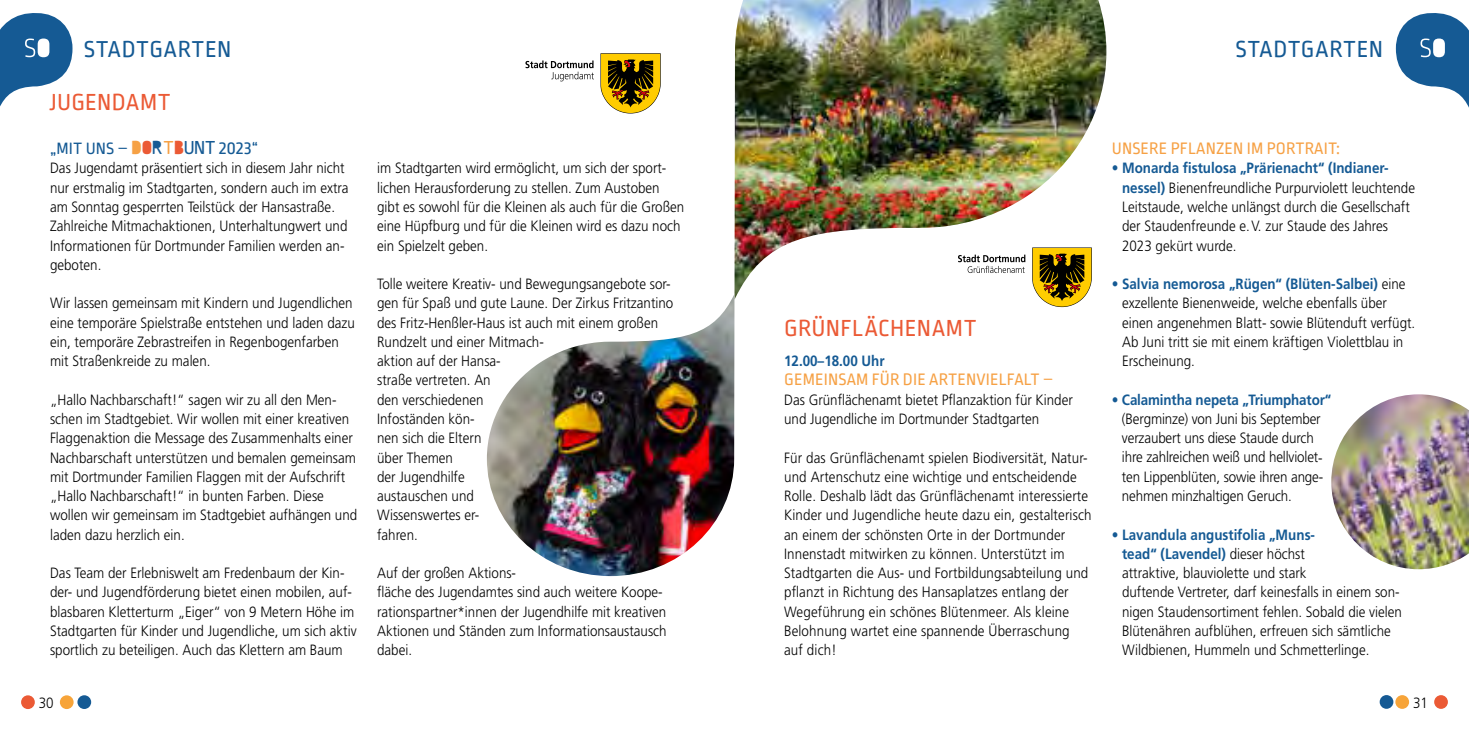
<style>
.page{position:relative;width:1469px;height:735px;background:#fff}
.page>*{position:absolute;margin:0;border:0;box-sizing:border-box;transform-origin:0 0}
.t1{font:24.5px "Ropa Mix Pro";letter-spacing:.01em;color:#eb5a35}
.t2{font:24.5px "Ropa Mix Pro";letter-spacing:.025em;color:#155a94}
.t3{font:24.32px "Ropa Mix Pro";letter-spacing:.025em;color:#155a94}
.t4{font:17.5px "Ropa Mix Pro";letter-spacing:.01em;color:#f6a145}
.t5{font:17.32px "Ropa Mix Pro";letter-spacing:.01em;color:#155a94}
.t6{font:300 14.88px/19.2px "Frutiger LT Pro";color:#000;scale:.9 1}
.t7{font:700 14.88px "Frutiger LT Pro";color:#155a94;scale:.9 1}
.s1{font-family:"DORTBUNT Regular";color:#f6a145}
.s2{font-family:"DORTBUNT Regular";color:#eb5a35}
.s3{font-family:"DORTBUNT Regular"}
.s4{font-size:19.07px}
.s5{color:#155a94}
.s6{font-weight:700;color:#155a94}
</style>
<div class="page">
<div style="left:1379px;top:694px;width:14px;height:14px;background:#155a94;border-radius:50%"></div>
<div style="left:1395px;top:694px;width:13px;height:14px;background:#f7a439;border-radius:50%"></div>
<div style="left:1434px;top:694px;width:13px;height:14px;background:#eb5a35;border-radius:50%"></div>
<div style="left:21px;top:695px;width:14px;height:13px;background:#eb5a35;border-radius:50%"></div>
<div style="left:60px;top:695px;width:14px;height:13px;background:#f7a439;border-radius:50%"></div>
<div style="left:77px;top:694px;width:14px;height:14px;background:#155a94;border-radius:50%"></div>
<img style="left:734px;top:0;width:372px;height:299px">
<img style="left:1331px;top:394px;width:137px;height:175px">
<svg style="left:600px;top:53px;width:60px;height:60px;background:#9a7d1b"></svg>
<svg style="left:525px;top:60px;width:69px;height:21px"></svg>
<svg style="left:1032px;top:247px;width:59px;height:60px;background:#9a7d1c"></svg>
<svg style="left:958px;top:254px;width:67px;height:19px"></svg>
<img style="left:487px;top:295px;width:247px;height:281px">
<svg style="left:0;top:13px;width:73px;height:94px"></svg>
<svg style="left:1395px;top:13px;width:73px;height:93px"></svg>
<h2 class="t3" style="left:84px;top:36px;width:149px">STADTGARTEN</h2>
<h1 class="t1" style="left:50px;top:89px;width:122px">JUGENDAMT</h1>
<p class="t5" style="left:50px;top:139px;width:209px">„MIT UNS – <span class="s1">D</span><span class="s2">O</span><span class="s3">R</span><span class="s1">T</span><span class="s2">B</span><span class="s3">UNT</span> <span class="s4">2023</span>“</p>
<p class="t6" style="left:50px;top:159px;width:333px">Das Jugendamt präsentiert sich in diesem Jahr nicht nur erstmalig im Stadtgarten, sondern auch im extra am Sonntag gesperrten Teilstück der Hansastraße.<br>Zahlreiche Mitmachaktionen, Unterhaltungwert und Informationen für Dortmunder Familien werden an&shy;geboten.</p>
<p class="t6" style="left:50px;top:293px;width:340px">Wir lassen gemeinsam mit Kindern und Jugendlichen eine temporäre Spielstraße entstehen und laden dazu ein, temporäre Zebrastreifen in Regenbogenfarben mit Straßenkreide zu malen.</p>
<p class="t6" style="left:50px;top:390px;width:343px">„Hallo Nachbarschaft!“ sagen wir zu all den Men&shy;schen im Stadtgebiet. Wir wollen mit einer kreativen Flaggenaktion die Message des Zusammenhalts einer Nachbarschaft unterstützen und bemalen gemeinsam mit Dortmunder Familien Flaggen mit der Aufschrift „Hallo Nachbarschaft!“ in bunten Farben. Diese wollen wir gemeinsam im Stadtgebiet aufhängen und laden dazu herzlich ein.</p>
<p class="t6" style="left:50px;top:563px;width:342px">Das Team der Erlebniswelt am Fredenbaum der Kin&shy;der- und Jugendförderung bietet einen mobilen, auf&shy;blasbaren Kletterturm „Eiger“ von 9 Metern Höhe im Stadtgarten für Kinder und Jugendliche, um sich aktiv sportlich zu beteiligen. Auch das Klettern am Baum</p>
<p class="t6" style="left:377px;top:159px;width:343px">im Stadtgarten wird ermöglicht, um sich der sport&shy;lichen Herausforderung zu stellen. Zum Austoben gibt es sowohl für die Kleinen als auch für die Großen eine Hüpfburg und für die Kleinen wird es dazu noch ein Spielzelt geben.</p>
<p class="t6" style="left:377px;top:274px;width:330px">Tolle weitere Kreativ- und Bewegungsangebote sor&shy;gen für Spaß und gute Laune. Der Zirkus Fritzantino des Fritz-Henßler-Haus ist auch mit einem großen<br>Rundzelt und einer Mitmach-<br>aktion auf der Hansa-<br>straße vertreten. An<br>den verschiedenen<br>Infoständen kön-<br>nen sich die Eltern<br>über Themen<br>der Jugendhilfe<br>austauschen und<br>Wissenswertes er-<br>fahren.</p>
<p class="t6" style="left:377px;top:563px;width:323px">Auf der großen Aktions-<br>fläche des Jugendamtes sind auch weitere Koope&shy;rationspartner*innen der Jugendhilfe mit kreativen Aktionen und Ständen zum Informationsaustausch dabei.</p>
<h1 class="t2" style="left:1235px;top:36px;width:149px">STADTGARTEN</h1>
<h1 class="t1" style="left:784px;top:314px;width:194px">GRÜNFLÄCHENAMT</h1>
<p class="t7" style="left:784px;top:352px;width:113px">12.00–18.00 Uhr</p>
<p class="t4" style="left:784px;top:370px;width:271px">GEMEINSAM FÜR DIE ARTENVIELFALT –</p>
<p class="t6" style="left:784px;top:390px;width:322px">Das Grünflächenamt bietet Pflanzaktion für Kinder und Jugendliche im Dortmunder Stadtgarten</p>
<p class="t6" style="left:784px;top:447px;width:343px">Für das Grünflächenamt spielen Biodiversität, Natur&shy;und Artenschutz eine wichtige und entscheidende Rolle. Deshalb lädt das Grünflächenamt interessierte Kinder und Jugendliche heute dazu ein, gestalterisch an einem der schönsten Orte in der Dortmunder Innenstadt mitwirken zu können. Unterstützt im Stadtgarten die Aus- und Fortbildungsabteilung und pflanzt in Richtung des Hansaplatzes entlang der Wegeführung ein schönes Blütenmeer. Als kleine Belohnung wartet eine spannende Überraschung auf dich!</p>
<p class="t4" style="left:1111px;top:139px;width:230px">UNSERE PFLANZEN IM PORTRAIT:</p>
<p class="t6" style="left:1122px;top:159px;width:327px;text-indent:-10px"><span class="s5">•</span> <span class="s6">Monarda fistulosa „Prärienacht“ (Indianer&shy;nessel)</span> Bienenfreundliche Purpurviolett leuchtende Leitstaude, welche unlängst durch die Gesellschaft der Staudenfreunde e.V. zur Staude des Jahres 2023 gekürt wurde.</p>
<p class="t6" style="left:1122px;top:274px;width:327px;text-indent:-10px"><span class="s5">•</span> <span class="s6">Salvia nemorosa „Rügen“ (Blüten-Salbei)</span> eine exzellente Bienenweide, welche ebenfalls über einen angenehmen Blatt- sowie Blütenduft verfügt.<br>Ab Juni tritt sie mit einem kräftigen Violettblau in Erscheinung.</p>
<p class="t6" style="left:1121px;top:390px;width:234px;text-indent:-10px"><span class="s5">•</span> <span class="s6">Calamintha nepeta „Triumphator“ </span>(Bergminze) von Juni bis September verzaubert uns diese Staude durch ihre zahlreichen weiß und hellviolet&shy;ten Lippenblüten, sowie ihren ange&shy;nehmen minzhaltigen Geruch.</p>
<p class="t6" style="left:1122px;top:524px;width:312px;text-indent:-10px"><span class="s5">•</span> <span class="s6">Lavandula angustifolia „Muns-<br>tead“ (Lavendel)</span> dieser höchst<br>attraktive, blauviolette und stark<br>duftende Vertreter, darf keinesfalls in einem son&shy;nigen Staudensortiment fehlen. Sobald die vielen Blütenähren aufblühen, erfreuen sich sämtliche Wildbienen, Hummeln und Schmetterlinge.</p>
<p class="t6" style="left:39px;top:693px;width:18px">30</p>
<p class="t6" style="left:1412px;top:693px;width:18px">31</p>
</div>
